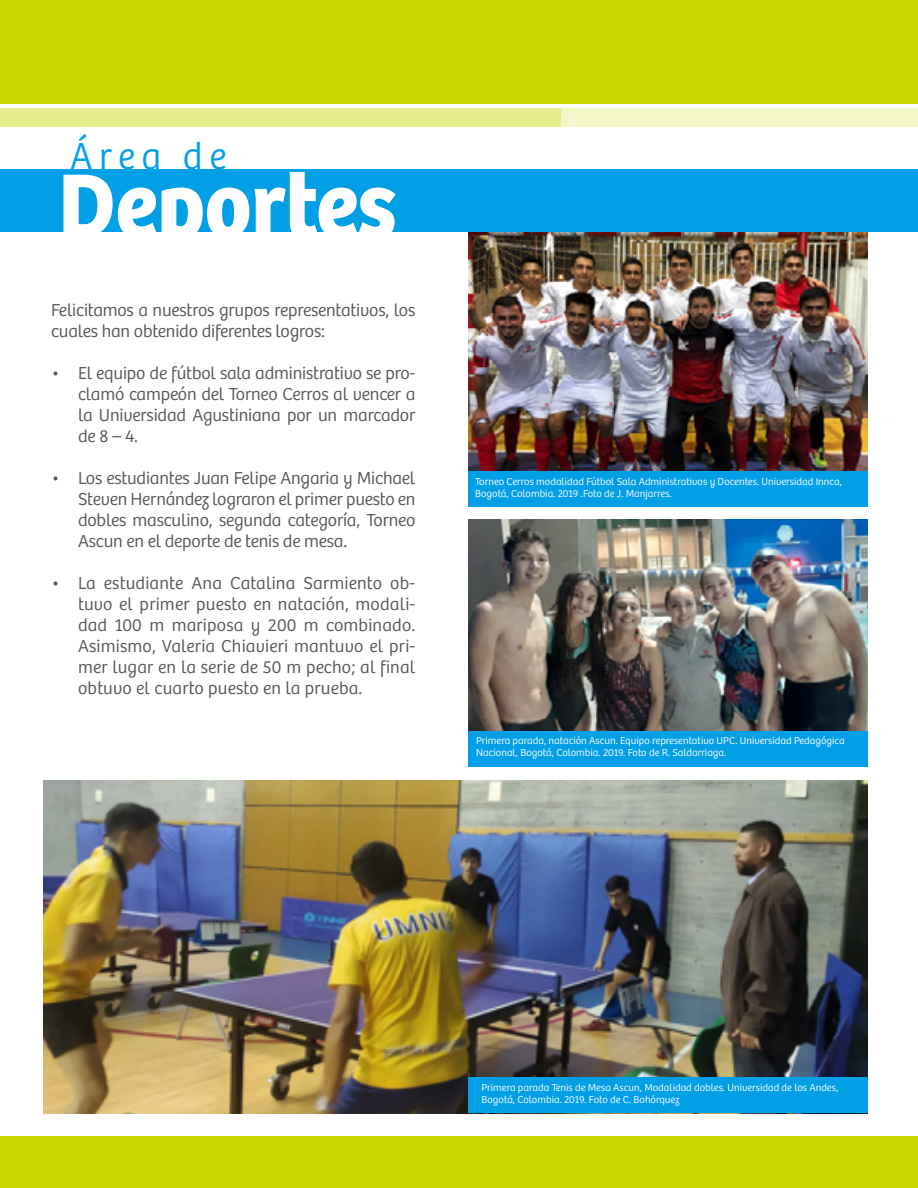
<style>
.page{position:relative;width:918px;height:1188px;background:#fff}
.page>*{position:absolute;margin:0;border:0;box-sizing:border-box;transform-origin:0 0}
.t1{font:700 93px "Bree";color:#fff;scale:.95 1}
.t2{font:300 39px "Bree";letter-spacing:.18em;color:#009fe6;scale:.95 1}
.t3{font:300 18px/21px "Bree";letter-spacing:-.01em;color:#575756;text-align:justify}
.t4{font:300 10.5px/12px "Bree";color:#fff}
</style>
<div class="page">
<img style="left:468px;top:232px;width:399px;height:239px">
<img style="left:44px;top:780px;width:824px;height:333px">
<img style="left:468px;top:519px;width:399px;height:212px">
<div style="left:468px;top:471px;width:400px;height:36px;background:#009fe6"></div>
<div style="left:468px;top:731px;width:400px;height:36px;background:#009fe6"></div>
<div style="left:468px;top:1077px;width:400px;height:36px;background:#009fe6"></div>
<div style="left:0;top:170px;width:918px;height:62px;background:#009fe6"></div>
<div style="left:0;top:0;width:918px;height:104px;background:#ccda00"></div>
<div style="left:0;top:1137px;width:918px;height:51px;background:#ccda00"></div>
<div style="left:0;top:109px;width:918px;height:18px;background:#e6ed8d"></div>
<div style="left:562px;top:109px;width:356px;height:18px;background:#f3f6c7"></div>
<h2 class="t2" style="left:70px;top:133px;width:166px">Área de</h2>
<h1 class="t1" style="left:59px;top:148px;width:357px">Deportes</h1>
<p class="t3" style="left:51px;top:300px;width:366px">Felicitamos a nuestros grupos representativos, los cuales han obtenido diferentes logros:</p>
<p class="t3" style="left:78px;top:363px;width:339px;text-indent:-27px">• El equipo de fútbol sala administrativo se pro&shy;clamó campeón del Torneo Cerros al vencer a la Universidad Agustiniana por un marcador de 8 – 4.</p>
<p class="t3" style="left:78px;top:468px;width:339px;text-indent:-27px">• Los estudiantes Juan Felipe Angaria y Michael Steven Hernández lograron el primer puesto en dobles masculino, segunda categoría, Torneo Ascun en el deporte de tenis de mesa.</p>
<p class="t3" style="left:78px;top:573px;width:339px;text-indent:-27px">• La estudiante Ana Catalina Sarmiento ob&shy;tuvo el primer puesto en natación, modali&shy;dad 100 m mariposa y 200 m combinado.<br>Asimismo, Valeria Chiavieri mantuvo el pri&shy;mer lugar en la serie de 50 m pecho; al final obtuvo el cuarto puesto en la prueba.</p>
<p class="t4" style="left:475px;top:476px;width:368px">Torneo Cerros modalidad Fútbol Sala Administrativos y Docentes. Universidad Innca,<br>Bogotá, Colombia. 2019 .Foto de J. Manjarres.</p>
<p class="t4" style="left:476px;top:735px;width:370px">Primera parada, natación Ascun. Equipo representativo UPC. Universidad Pedagógica<br>Nacional, Bogotá, Colombia. 2019. Foto de R. Saldarriaga.</p>
<p class="t4" style="left:482px;top:1082px;width:358px">Primera parada Tenis de Mesa Ascun, Modalidad dobles. Universidad de los Andes,<br>Bogotá, Colombia. 2019. Foto de C. Bohórquez</p>
</div>
